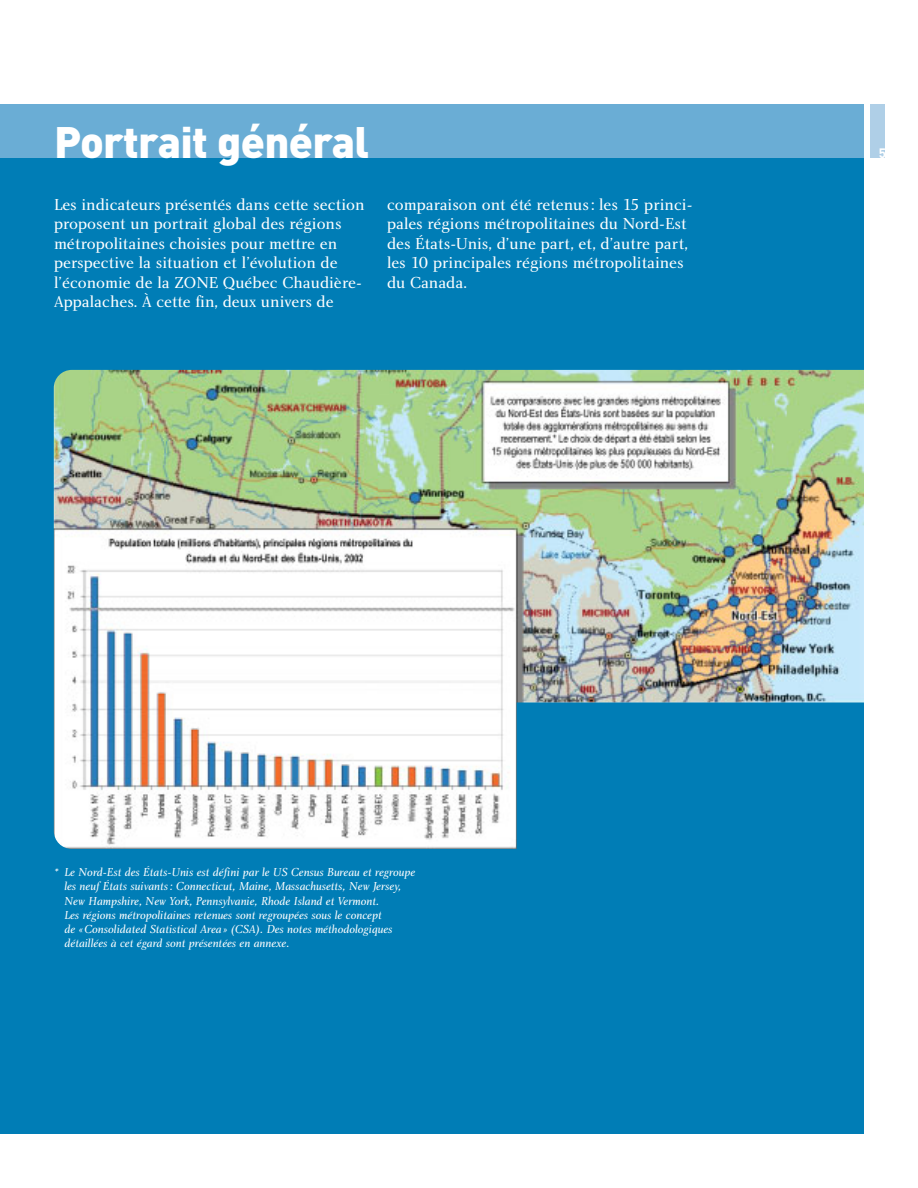
<style>
.page{position:relative;width:918px;height:1188px;background:#fff}
.page>*{position:absolute;margin:0;border:0;box-sizing:border-box;transform-origin:0 0}
.t1{font:900 43.5px "DIN";letter-spacing:-.015em;color:#fff}
.t2{font:16.5px/19.5px "Charlotte Book Plain";color:#fff}
.t3{font:700 13.5px "DIN";color:#fff}
.t4{font:12px/14.2px "Charlotte Book Italic Plain";color:#fff}
</style>
<div class="page">
<div style="left:0;top:104px;width:864px;height:54px;background:#6aadd5"></div>
<div style="left:870px;top:104px;width:15px;height:54px;background:#afcfe7"></div>
<div style="left:0;top:158px;width:864px;height:976px;background:#007db6"></div>
<img style="left:54px;top:370px;width:810px;height:479px">
<h1 class="t1" style="left:54px;top:128px;width:317px">Portrait général</h1>
<p class="t2" style="left:54px;top:196px;width:312px">Les indicateurs présentés dans cette section proposent un portrait global des régions métropolitaines choisies pour mettre en perspective la situation et l’évolution de l’économie de la ZONE Québec Chaudière-Appalaches. À cette fin, deux univers de</p>
<p class="t2" style="left:387px;top:196px;width:307px">comparaison ont été retenus: les 15 princi&shy;pales régions métropolitaines du Nord-Est des États-Unis, d’une part, et, d’autre part, les 10 principales régions métropolitaines du Canada.</p>
<p class="t3" style="left:879px;top:149px;width:9px">5</p>
<p class="t4" style="left:64px;top:866px;width:352px;text-indent:-10px">* Le Nord-Est des États-Unis est défini par le US Census Bureau et regroupe les neuf États suivants: Connecticut, Maine, Massachusetts, New Jersey, New Hampshire, New York, Pennsylvanie, Rhode Island et Vermont.<br>Les régions métropolitaines retenues sont regroupées sous le concept<br>de «Consolidated Statistical Area» (CSA). Des notes méthodologiques détaillées à cet égard sont présentées en annexe.</p>
</div>
